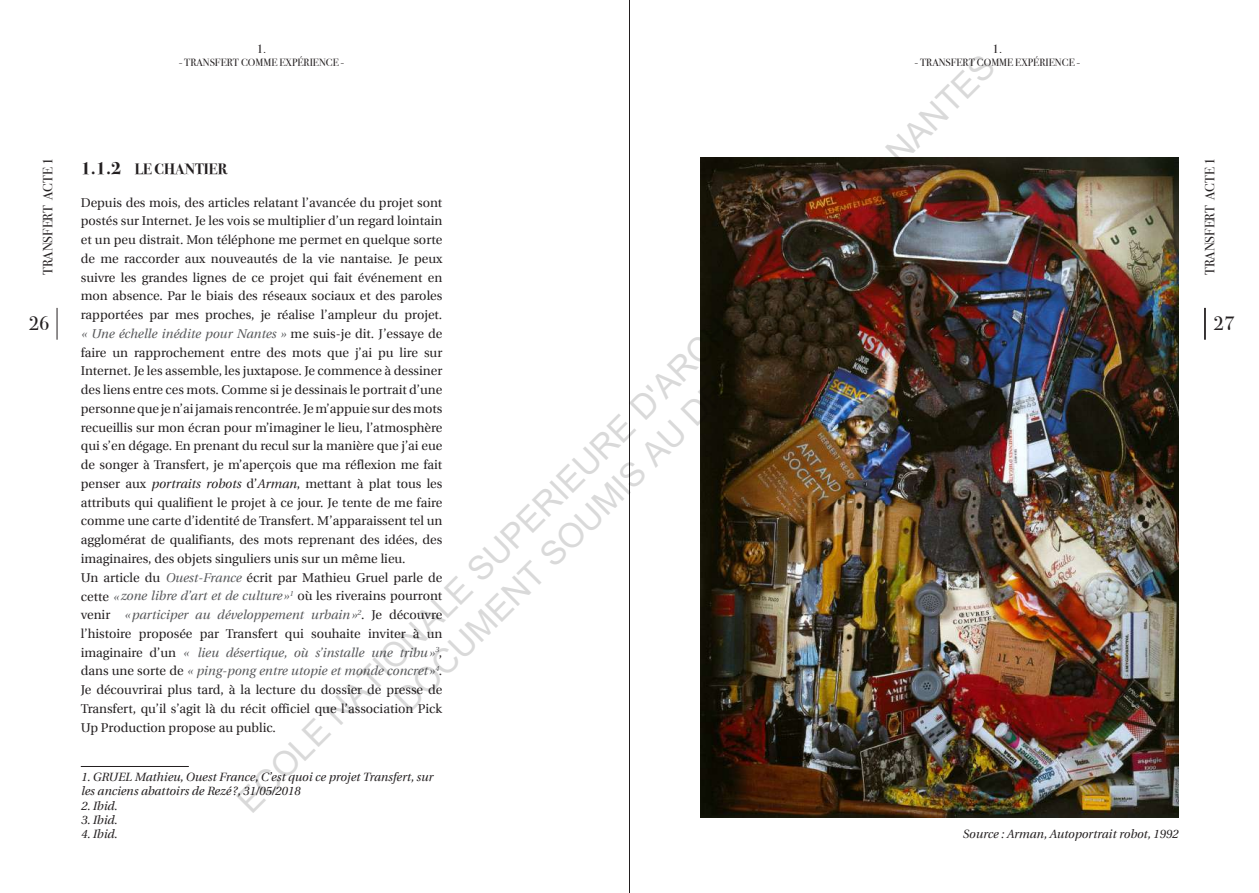
<style>
.page{position:relative;width:1259px;height:893px;background:#fff}
.page>*{position:absolute;margin:0;border:0;box-sizing:border-box;transform-origin:0 0}
.t1{font:33.9px/40.7px "Arial";color:rgb(0 0 0/.15);text-align:center}
.t2{font:19.5px "Bodoni Svty Two ITCTT";color:#231f20}
.t3{font:700 15px "Bodoni Svty Two ITCTT";color:#231f20}
.t4{font:13.5px "Bodoni Svty Two ITCTT";color:#231f20}
.t5{font:12.75px/18.8px "Utopia";color:#231f20}
.t6{font:italic 12px/14.4px "Utopia";color:#231f20}
.t7{font:12px "Bodoni Svty Two ITCTT";color:#231f20}
.t8{font:10.5px "Bodoni Svty Two ITCTT";color:#231f20}
.s1{font-size:18px}
.s2{font-style:italic;color:#57585a}
.s3{font-style:italic}
</style>
<div class="page">
<hr style="left:1205px;top:308px;width:1px;height:32px;background:#231f20">
<hr style="left:57px;top:308px;width:1px;height:32px;background:#231f20">
<hr style="left:1204px;top:308px;width:1px;height:32px;background:#231f20">
<hr style="left:629px;top:0;width:1px;height:893px;background:#231f20">
<hr style="left:81px;top:766px;width:108px;height:1px;background:#231f20">
<img style="left:700px;top:157px;width:478px;height:661px">
<p class="t7" style="left:257px;top:39px;width:11px">1.</p>
<p class="t8" style="left:179px;top:54px;width:167px">- TRANSFERT COMME EXPÉRIENCE -</p>
<p class="t7" style="left:992px;top:39px;width:11px">1.</p>
<p class="t8" style="left:915px;top:54px;width:167px">- TRANSFERT COMME EXPÉRIENCE -</p>
<h1 class="t1" style="left:229px;top:792px;width:1056px;rotate:-45deg">ECOLE NATIONALE SUPERIEURE D'ARCHITECTURE DE NANTES<br>DOCUMENT SOUMIS AU DROIT D'AUTEUR</h1>
<p class="t4" style="left:37px;top:275px;width:120px;rotate:-90deg">TRANSFERT ACTE 1</p>
<p class="t4" style="left:1198px;top:275px;width:120px;rotate:-90deg">TRANSFERT ACTE 1</p>
<p class="t3" style="left:81px;top:156px;width:148px"><span class="s1">1.1.2</span> LE CHANTIER</p>
<p class="t5" style="left:81px;top:193px;width:363px">Depuis des mois, des articles relatant l’avancée du projet sont postés sur Internet. Je les vois se multiplier d’un regard lointain et un peu distrait. Mon téléphone me permet en quelque sorte de me raccorder aux nouveautés de la vie nantaise. Je peux suivre les grandes lignes de ce projet qui fait événement en mon absence. Par le biais des réseaux sociaux et des paroles rapportées par mes proches, je réalise l’ampleur du projet. <span class="s2">« Une échelle inédite pour Nantes »</span> me suis-je dit. J’essaye de faire un rapprochement entre des mots que j’ai pu lire sur Internet. Je les assemble, les juxtapose. Je commence à dessiner des liens entre ces mots. Comme si je dessinais le portrait d’une personne que je n’ai jamais rencontrée. Je m’appuie sur des mots recueillis sur mon écran pour m’imaginer le lieu, l’atmosphère qui s’en dégage. En prenant du recul sur la manière que j’ai eue de songer à Transfert, je m’aperçois que ma réflexion me fait penser aux <span class="s3">portraits robots</span> d’<span class="s3">Arman</span>, mettant à plat tous les attributs qui qualifient le projet à ce jour. Je tente de me faire comme une carte d’identité de Transfert. M’apparaissent tel un agglomérat de qualifiants, des mots reprenant des idées, des imaginaires, des objets singuliers unis sur un même lieu.<br>Un article du <span class="s2">Ouest-France</span> écrit par Mathieu Gruel parle de cette <span class="s2">«zone libre d’art et de culture»</span><sup>1</sup> où les riverains pourront venir <span class="s2">«participer au développement urbain»</span><sup>2</sup>. Je découvre l’histoire proposée par Transfert qui souhaite inviter à un imaginaire d’un <span class="s2">« lieu désertique, où s’installe une tribu»</span><sup>3</sup>, dans une sorte de <span class="s2">« ping-pong entre utopie et monde concret»</span><sup>4</sup>.<br>Je découvrirai plus tard, à la lecture du dossier de presse de Transfert, qu’il s’agit là du récit officiel que l’association Pick Up Production propose au public.</p>
<p class="t6" style="left:81px;top:770px;width:354px">1. GRUEL Mathieu, Ouest France, C’est quoi ce projet Transfert, sur les anciens abattoirs de Rezé ?, 31/05/2018</p>
<p class="t6" style="left:81px;top:799px;width:38px">2. Ibid.</p>
<p class="t6" style="left:81px;top:813px;width:38px">3. Ibid.</p>
<p class="t6" style="left:81px;top:827px;width:38px">4. Ibid.</p>
<p class="t6" style="left:962px;top:827px;width:217px">Source : Arman, Autoportrait robot, 1992</p>
<h2 class="t2" style="left:29px;top:308px;width:22px">26</h2>
<h2 class="t2" style="left:1213px;top:308px;width:22px">27</h2>
</div>
